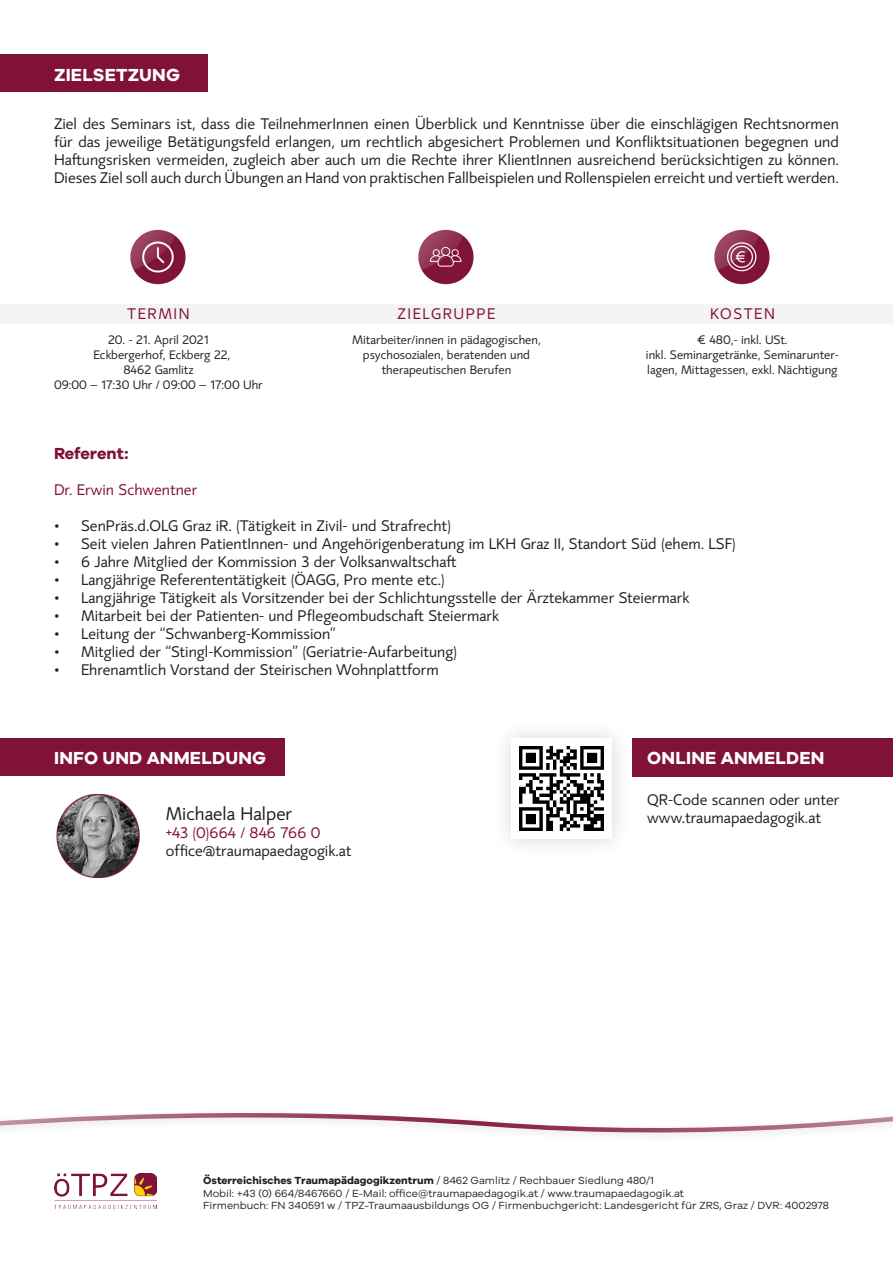
<style>
.page{position:relative;width:893px;height:1263px;background:#fff}
.page>*{position:absolute;margin:0;border:0;box-sizing:border-box;transform-origin:0 0}
.t1{font:700 18px "Galyon";letter-spacing:.01em;color:#fff}
.t2{font:18px "mirror 82";color:#231f20}
.t3{font:700 16.5px "Galyon";color:#801239}
.t4{font:15px/18px "mirror 82";color:#231f20;text-align:justify}
.t5{font:15px "mirror 82";letter-spacing:.1em;color:#801239}
.t6{font:15px "mirror 82";color:#801239}
.t7{font:12px/15px "mirror 82";color:#231f20;text-align:center}
.t8{font:10.65px/12.8px "Galyon";color:#231f20}
.s1{color:#801239}
.s2{font-weight:700}
</style>
<div class="page">
<svg style="left:0;top:1113px;width:893px;height:61px"></svg>
<img style="left:54px;top:1174px;width:103px;height:35px">
<div style="left:0;top:304px;width:893px;height:19px;background:#f4f4f4"></div>
<div style="left:0;top:54px;width:208px;height:38px;background:#801239"></div>
<div style="left:0;top:738px;width:285px;height:38px;background:#801239"></div>
<div style="left:633px;top:738px;width:260px;height:39px;background:#801239"></div>
<img style="left:56px;top:793px;width:84px;height:86px">
<img style="left:130px;top:229px;width:56px;height:56px">
<img style="left:418px;top:229px;width:56px;height:56px">
<img style="left:714px;top:229px;width:56px;height:56px">
<div style="left:493px;top:720px;width:138px;height:138px;background:#fafafa"></div>
<div style="left:511px;top:738px;width:101px;height:101px;background:#fff"></div>
<img style="left:520px;top:747px;width:84px;height:84px">
<p class="t1" style="left:54px;top:64px;width:128px">ZIELSETZUNG</p>
<p class="t4" style="left:54px;top:115px;width:786px">Ziel des Seminars ist, dass die TeilnehmerInnen einen Überblick und Kenntnisse über die einschlägigen Rechtsnormen für das jeweilige Betätigungsfeld erlangen, um rechtlich abgesichert Problemen und Konfliktsituationen begegnen und Haftungsrisken vermeiden, zugleich aber auch um die Rechte ihrer KlientInnen ausreichend berücksichtigen zu können.<br>Dieses Ziel soll auch durch Übungen an Hand von praktischen Fallbeispielen und Rollenspielen erreicht und vertieft werden.</p>
<p class="t5" style="left:127px;top:304px;width:64px">TERMIN</p>
<p class="t7" style="left:108px;top:333px;width:102px">20. - 21. April 2021</p>
<p class="t7" style="left:93px;top:348px;width:139px">Eckbergerhof, Eckberg 22,</p>
<p class="t7" style="left:123px;top:363px;width:71px">8462 Gamlitz</p>
<p class="t7" style="left:54px;top:378px;width:210px">09:00 – 17:30 Uhr / 09:00 – 17:00 Uhr</p>
<p class="t5" style="left:398px;top:304px;width:99px">ZIELGRUPPE</p>
<p class="t5" style="left:710px;top:304px;width:66px">KOSTEN</p>
<p class="t7" style="left:352px;top:333px;width:190px">Mitarbeiter/innen in pädagogischen, psychosozialen, beratenden und</p>
<p class="t7" style="left:382px;top:363px;width:131px">therapeutischen Berufen</p>
<p class="t7" style="left:646px;top:333px;width:194px">€ 480,- inkl. USt.<br>inkl. Seminargetränke, Seminarunter&shy;lagen, Mittagessen, exkl. Nächtigung</p>
<p class="t3" style="left:54px;top:443px;width:76px">Referent:</p>
<p class="t6" style="left:54px;top:480px;width:145px">Dr. Erwin Schwentner</p>
<p class="t4" style="left:54px;top:517px;width:399px">• SenPräs.d.OLG Graz iR. (Tätigkeit in Zivil- und Strafrecht)</p>
<p class="t4" style="left:54px;top:535px;width:683px">• Seit vielen Jahren PatientInnen- und Angehörigenberatung im LKH Graz II, Standort Süd (ehem. LSF)</p>
<p class="t4" style="left:54px;top:553px;width:404px">• 6 Jahre Mitglied der Kommission 3 der Volksanwaltschaft</p>
<p class="t4" style="left:54px;top:571px;width:392px">• Langjährige Referententätigkeit (ÖAGG, Pro mente etc.)</p>
<p class="t4" style="left:54px;top:589px;width:637px">• Langjährige Tätigkeit als Vorsitzender bei der Schlichtungsstelle der Ärztekammer Steiermark</p>
<p class="t4" style="left:54px;top:607px;width:447px">• Mitarbeit bei der Patienten- und Pflegeombudschaft Steiermark</p>
<p class="t4" style="left:54px;top:625px;width:283px">• Leitung der “Schwanberg-Kommission”</p>
<p class="t4" style="left:54px;top:643px;width:405px">• Mitglied der “Stingl-Kommission” (Geriatrie-Aufarbeitung)</p>
<p class="t4" style="left:54px;top:661px;width:386px">• Ehrenamtlich Vorstand der Steirischen Wohnplattform</p>
<p class="t1" style="left:54px;top:747px;width:214px">INFO UND ANMELDUNG</p>
<p class="t1" style="left:647px;top:747px;width:179px">ONLINE ANMELDEN</p>
<p class="t2" style="left:166px;top:802px;width:128px">Michaela Halper</p>
<p class="t4" style="left:166px;top:824px;width:187px"><span class="s1">+43 (0)664 / 846 766 0 </span>office@traumapaedagogik.at</p>
<p class="t4" style="left:647px;top:791px;width:194px">QR-Code scannen oder unter</p>
<p class="t4" style="left:647px;top:809px;width:175px">www.traumapaedagogik.at</p>
<p class="t8" style="left:203px;top:1173px;width:627px"><span class="s2">Österreichisches Traumapädagogikzentrum</span> / 8462 Gamlitz / Rechbauer Siedlung 480/1<br>Mobil: +43 (0) 664/8467660 / E-Mail: office@traumapaedagogik.at / www.traumapaedagogik.at<br>Firmenbuch: FN 340591 w / TPZ-Traumaausbildungs OG / Firmenbuchgericht: Landesgericht für ZRS, Graz / DVR: 4002978</p>
</div>
